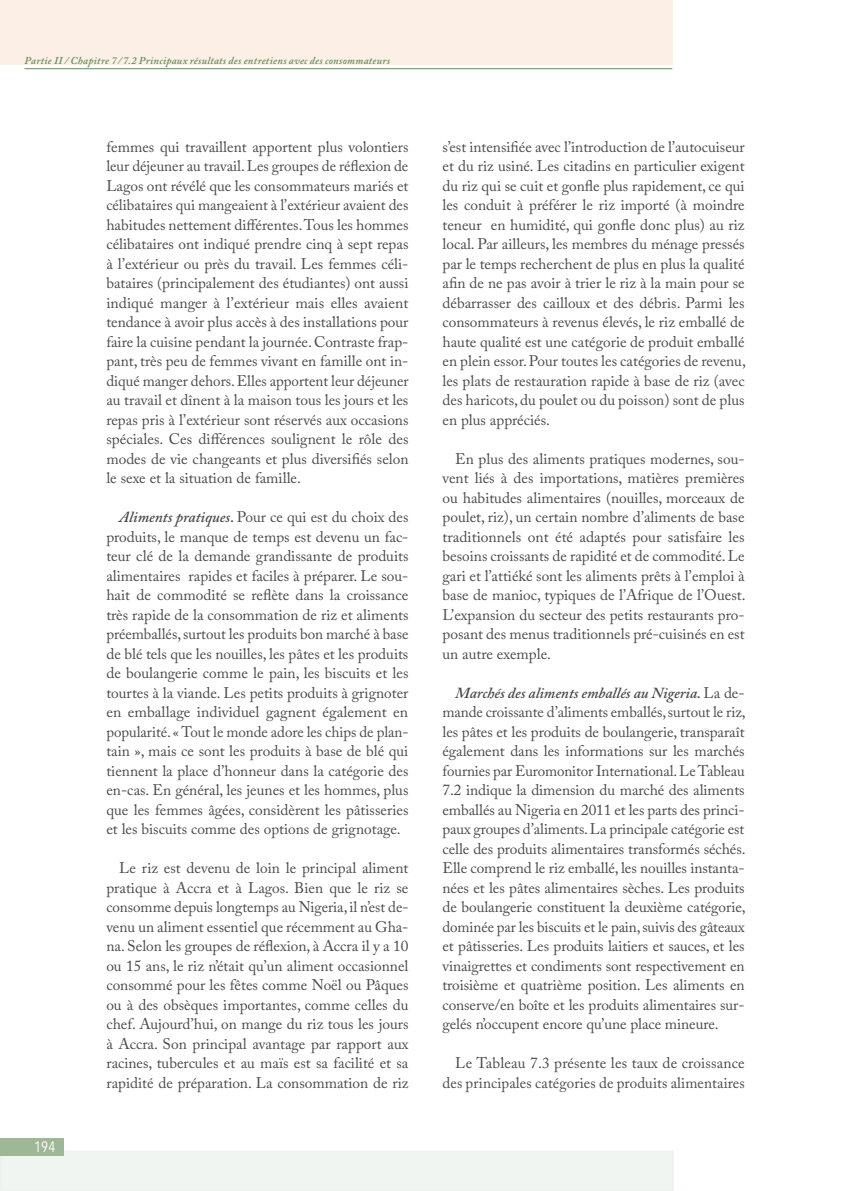
<style>
.page{position:relative;width:851px;height:1191px;background:#fff}
.page>*{position:absolute;margin:0;border:0;box-sizing:border-box;transform-origin:0 0}
.t1{font:15.3px/19.5px "Adobe Caslon Pro";color:#4a4a49;text-align:justify}
.t2{font:15px "Avenir Next Condensed";color:#fff}
.t3{font:italic 600 10.5px "Adobe Caslon Pro";letter-spacing:.03em;color:#638b57}
.s1{font-weight:600;font-style:italic}
</style>
<div class="page">
<div style="left:0;top:1150px;width:673px;height:41px;background:#f0f5f2"></div>
<div style="left:0;top:1138px;width:63px;height:17px;background:#9eb795"></div>
<div style="left:0;top:0;width:672px;height:64px;background:#fcf0e6"></div>
<hr style="left:24px;top:68px;width:648px;height:1px;background:#638b57">
<p class="t3" style="left:24px;top:54px;width:367px">Partie II / Chapitre 7 / 7.2 Principaux résultats des entretiens avec des consommateurs</p>
<p class="t2" style="left:34px;top:1137px;width:23px">194</p>
<p class="t1" style="left:106px;top:136px;width:303px">femmes qui travaillent apportent plus volontiers leur déjeuner au travail. Les groupes de réflexion de Lagos ont révélé que les consommateurs mariés et célibataires qui mangeaient à l’extérieur avaient des habitudes nettement différentes. Tous les hommes célibataires ont indiqué prendre cinq à sept repas à l’extérieur ou près du travail. Les femmes céli&shy;bataires (principalement des étudiantes) ont aussi indiqué manger à l’extérieur mais elles avaient tendance à avoir plus accès à des installations pour faire la cuisine pendant la journée. Contraste frap&shy;pant, très peu de femmes vivant en famille ont in&shy;diqué manger dehors. Elles apportent leur déjeuner au travail et dînent à la maison tous les jours et les repas pris à l’extérieur sont réservés aux occasions spéciales. Ces différences soulignent le rôle des modes de vie changeants et plus diversifiés selon le sexe et la situation de famille.</p>
<p class="t1" style="left:106px;top:507px;width:303px;text-indent:13px"><span class="s1">Aliments pratiques.</span> Pour ce qui est du choix des produits, le manque de temps est devenu un fac&shy;teur clé de la demande grandissante de produits alimentaires rapides et faciles à préparer. Le sou&shy;hait de commodité se reflète dans la croissance très rapide de la consommation de riz et aliments préemballés, surtout les produits bon marché à base de blé tels que les nouilles, les pâtes et les produits de boulangerie comme le pain, les biscuits et les tourtes à la viande. Les petits produits à grignoter en emballage individuel gagnent également en popularité. « Tout le monde adore les chips de plan&shy;tain », mais ce sont les produits à base de blé qui tiennent la place d’honneur dans la catégorie des en-cas. En général, les jeunes et les hommes, plus que les femmes âgées, considèrent les pâtisseries et les biscuits comme des options de grignotage.</p>
<p class="t1" style="left:106px;top:858px;width:303px;text-indent:13px">Le riz est devenu de loin le principal aliment pratique à Accra et à Lagos. Bien que le riz se consomme depuis longtemps au Nigeria, il n’est de&shy;venu un aliment essentiel que récemment au Gha&shy;na. Selon les groupes de réflexion, à Accra il y a 10 ou 15 ans, le riz n’était qu’un aliment occasionnel consommé pour les fêtes comme Noël ou Pâques ou à des obsèques importantes, comme celles du chef. Aujourd’hui, on mange du riz tous les jours à Accra. Son principal avantage par rapport aux racines, tubercules et au maïs est sa facilité et sa rapidité de préparation. La consommation de riz</p>
<p class="t1" style="left:442px;top:136px;width:305px">s’est intensifiée avec l’introduction de l’autocuiseur et du riz usiné. Les citadins en particulier exigent du riz qui se cuit et gonfle plus rapidement, ce qui les conduit à préférer le riz importé (à moindre teneur en humidité, qui gonfle donc plus) au riz local. Par ailleurs, les membres du ménage pressés par le temps recherchent de plus en plus la qualité afin de ne pas avoir à trier le riz à la main pour se débarrasser des cailloux et des débris. Parmi les consommateurs à revenus élevés, le riz emballé de haute qualité est une catégorie de produit emballé en plein essor. Pour toutes les catégories de revenu, les plats de restauration rapide à base de riz (avec des haricots, du poulet ou du poisson) sont de plus en plus appréciés.</p>
<p class="t1" style="left:442px;top:448px;width:304px;text-indent:13px">En plus des aliments pratiques modernes, sou&shy;vent liés à des importations, matières premières ou habitudes alimentaires (nouilles, morceaux de poulet, riz), un certain nombre d’aliments de base traditionnels ont été adaptés pour satisfaire les besoins croissants de rapidité et de commodité. Le gari et l’attiéké sont les aliments prêts à l’emploi à base de manioc, typiques de l’Afrique de l’Ouest.<br>L’expansion du secteur des petits restaurants pro&shy;posant des menus traditionnels pré-cuisinés en est un autre exemple.</p>
<p class="t1" style="left:442px;top:682px;width:304px;text-indent:13px"><span class="s1">Marchés des aliments emballés au Nigeria.</span> La de&shy;mande croissante d’aliments emballés, surtout le riz, les pâtes et les produits de boulangerie, transparaît également dans les informations sur les marchés fournies par Euromonitor International. Le Tableau 7.2 indique la dimension du marché des aliments emballés au Nigeria en 2011 et les parts des princi&shy;paux groupes d’aliments. La principale catégorie est celle des produits alimentaires transformés séchés.<br>Elle comprend le riz emballé, les nouilles instanta&shy;nées et les pâtes alimentaires sèches. Les produits de boulangerie constituent la deuxième catégorie, dominée par les biscuits et le pain, suivis des gâteaux et pâtisseries. Les produits laitiers et sauces, et les vinaigrettes et condiments sont respectivement en troisième et quatrième position. Les aliments en conserve/en boîte et les produits alimentaires sur&shy;gelés n’occupent encore qu’une place mineure.</p>
<p class="t1" style="left:442px;top:1053px;width:304px;text-align:right">Le Tableau 7.3 présente les taux de croissance des principales catégories de produits alimentaires</p>
</div>
